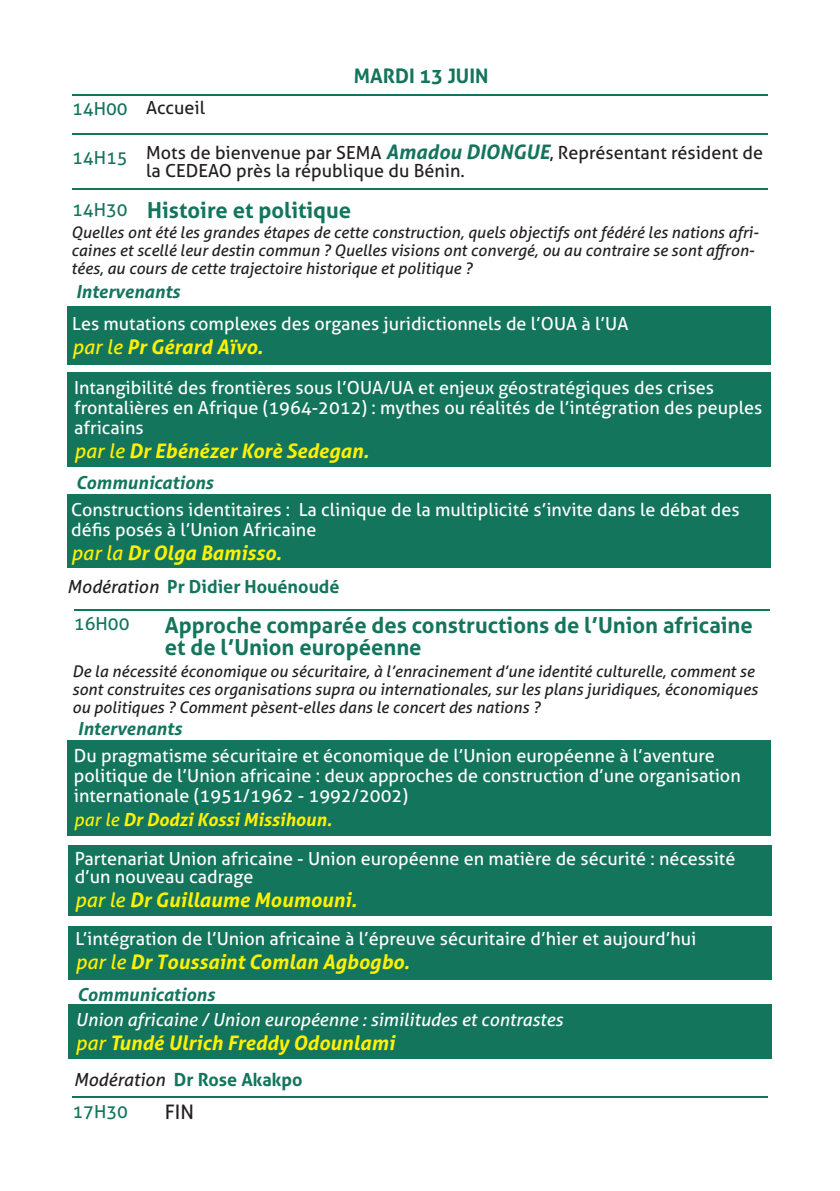
<style>
.page{position:relative;width:840px;height:1191px;background:#fff}
.page>*{position:absolute;margin:0;border:0;box-sizing:border-box;transform-origin:0 0}
.t1{font:700 22px/22px "Aller";color:#14755d}
.t2{font:italic 700 20px "Aller";color:#fff101}
.t3{font:700 20px "Aller";color:#14755d}
.t4{font:20px "Aller";color:#231f20}
.t5{font:18px/20px "Aller";color:#fff}
.t6{font:18px/18px "Aller";color:#231f20}
.t7{font:italic 18px "Aller";color:#fff}
.t8{font:italic 700 18px "Aller";color:#14755d}
.t9{font:700 18px "Aller";color:#14755d}
.t10{font:italic 700 18px "Aller";color:#fff101}
.t11{font:18px "Aller";color:#14755d}
.t12{font:italic 16px/18px "Aller";color:#231f20}
.s1{font-weight:700;font-style:italic;font-size:20px;color:#14755d}
.s2{font-weight:400}
.s3{font-weight:400;font-style:italic;color:#231f20}
</style>
<div class="page">
<hr style="left:72px;top:94px;width:695px;height:2px;background:#14755d">
<hr style="left:72px;top:133px;width:695px;height:2px;background:#14755d">
<hr style="left:72px;top:188px;width:695px;height:2px;background:#14755d">
<hr style="left:74px;top:610px;width:695px;height:1px;background:#14755d">
<div style="left:67px;top:306px;width:703px;height:58px;background:#14755d"></div>
<div style="left:67px;top:740px;width:703px;height:95px;background:#14755d"></div>
<div style="left:67px;top:372px;width:703px;height:95px;background:#14755d"></div>
<div style="left:67px;top:494px;width:703px;height:74px;background:#14755d"></div>
<div style="left:69px;top:926px;width:702px;height:53px;background:#14755d"></div>
<div style="left:68px;top:845px;width:703px;height:70px;background:#14755d"></div>
<div style="left:69px;top:1004px;width:702px;height:55px;background:#14755d"></div>
<hr style="left:72px;top:1096px;width:695px;height:1px;background:#14755d">
<p class="t11" style="left:72px;top:101px;width:57px">14H00</p>
<p class="t11" style="left:72px;top:150px;width:57px">14H15</p>
<p class="t11" style="left:72px;top:202px;width:57px">14H30</p>
<p class="t3" style="left:353px;top:68px;width:136px">MARDI 13 JUIN</p>
<p class="t6" style="left:146px;top:100px;width:60px">Accueil</p>
<p class="t6" style="left:146px;top:144px;width:618px">Mots de bienvenue par SEMA <span class="s1">Amadou DIONGUE</span>, Représentant résident de la CEDEAO près la république du Bénin.</p>
<p class="t1" style="left:147px;top:201px;width:205px">Histoire et politique</p>
<p class="t12" style="left:71px;top:225px;width:688px">Quelles ont été les grandes étapes de cette construction, quels objectifs ont fédéré les nations afri&shy;caines et scellé leur destin commun ? Quelles visions ont convergé, ou au contraire se sont affron&shy;tées, au cours de cette trajectoire historique et politique ?</p>
<p class="t8" style="left:76px;top:284px;width:105px">Intervenants</p>
<p class="t5" style="left:72px;top:313px;width:557px">Les mutations complexes des organes juridictionnels de l’OUA à l’UA</p>
<p class="t2" style="left:72px;top:339px;width:192px"><span class="s2">par le</span> Pr Gérard Aïvo.</p>
<p class="t5" style="left:74px;top:379px;width:689px">Intangibilité des frontières sous l’OUA/UA et enjeux géostratégiques des crises frontalières en Afrique (1964-2012) : mythes ou réalités de l’intégration des peuples africains</p>
<p class="t2" style="left:74px;top:443px;width:296px"><span class="s2">par le</span> Dr Ebénézer Korè Sedegan.</p>
<p class="t5" style="left:71px;top:499px;width:669px">Constructions identitaires : La clinique de la multiplicité s’invite dans le débat des défis posés à l’Union Africaine</p>
<p class="t2" style="left:71px;top:545px;width:212px"><span class="s2">par la</span> Dr Olga Bamisso.</p>
<p class="t8" style="left:76px;top:476px;width:139px">Communications</p>
<p class="t9" style="left:67px;top:580px;width:274px"><span class="s3">Modération</span> Pr Didier Houénoudé</p>
<p class="t11" style="left:74px;top:616px;width:57px">16H00</p>
<p class="t1" style="left:165px;top:616px;width:589px">Approche comparée des constructions de l’Union africaine et de l’Union européenne</p>
<p class="t12" style="left:72px;top:664px;width:686px">De la nécessité économique ou sécuritaire, à l’enracinement d’une identité culturelle, comment se sont construites ces organisations supra ou internationales, sur les plans juridiques, économiques ou politiques ? Comment pèsent-elles dans le concert des nations ?</p>
<p class="t8" style="left:78px;top:721px;width:105px">Intervenants</p>
<p class="t5" style="left:74px;top:745px;width:668px">Du pragmatisme sécuritaire et économique de l’Union européenne à l’aventure politique de l’Union africaine : deux approches de construction d’une organisation internationale (1951/1962 - 1992/2002)</p>
<p class="t10" style="left:74px;top:812px;width:259px"><span class="s2">par le</span> Dr Dodzi Kossi Missihoun.</p>
<p class="t5" style="left:75px;top:849px;width:662px;line-height:18px">Partenariat Union africaine - Union européenne en matière de sécurité : nécessité d’un nouveau cadrage</p>
<p class="t2" style="left:75px;top:892px;width:283px"><span class="s2">par le</span> Dr Guillaume Moumouni.</p>
<p class="t5" style="left:75px;top:929px;width:622px">L’intégration de l’Union africaine à l’épreuve sécuritaire d’hier et aujourd’hui</p>
<p class="t2" style="left:75px;top:954px;width:335px"><span class="s2">par le</span> Dr Toussaint Comlan Agbogbo.</p>
<p class="t8" style="left:77px;top:987px;width:139px">Communications</p>
<p class="t7" style="left:75px;top:1012px;width:488px">Union africaine / Union européenne : similitudes et contrastes</p>
<p class="t2" style="left:75px;top:1034px;width:320px"><span class="s2">par</span> Tundé Ulrich Freddy Odounlami</p>
<p class="t9" style="left:74px;top:1073px;width:230px"><span class="s3">Modération</span> Dr Rose Akakpo</p>
<p class="t11" style="left:72px;top:1103px;width:57px">17H30</p>
<p class="t4" style="left:165px;top:1099px;width:31px">FIN</p>
</div>
